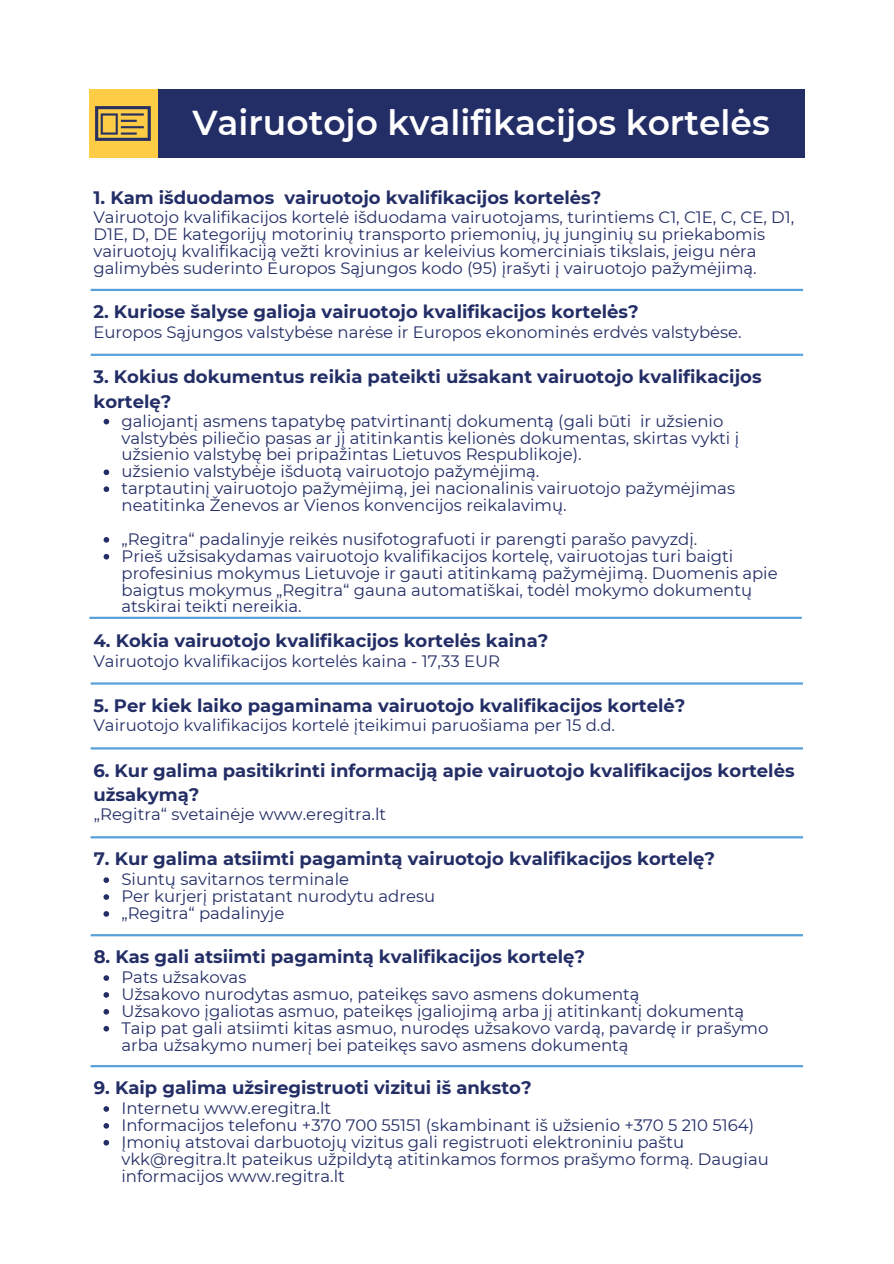
<style>
.page{position:relative;width:894px;height:1264px;background:#fff}
.page>*{position:absolute;margin:0;border:0;box-sizing:border-box;transform-origin:0 0}
.t1{font:600 34.5px "Montserrat";color:#fff}
.t2{font:700 18px/24.8px "Montserrat";color:#242e66}
.t3{font:16.5px/16.8px "Montserrat";color:#242e66}
</style>
<div class="page">
<div style="left:157px;top:89px;width:647px;height:68px;background:#242e66"></div>
<div style="left:89px;top:89px;width:68px;height:68px;background:#ffcc45"></div>
<img style="left:96px;top:106px;width:55px;height:35px">
<svg style="left:104px;top:419px;width:5px;height:5px"></svg>
<svg style="left:104px;top:469px;width:5px;height:6px"></svg>
<svg style="left:104px;top:486px;width:5px;height:6px"></svg>
<svg style="left:104px;top:537px;width:5px;height:5px"></svg>
<svg style="left:104px;top:554px;width:5px;height:5px"></svg>
<svg style="left:103px;top:877px;width:6px;height:6px"></svg>
<svg style="left:103px;top:894px;width:6px;height:5px"></svg>
<svg style="left:103px;top:911px;width:6px;height:5px"></svg>
<svg style="left:103px;top:975px;width:6px;height:5px"></svg>
<svg style="left:103px;top:992px;width:6px;height:5px"></svg>
<svg style="left:103px;top:1009px;width:6px;height:5px"></svg>
<svg style="left:103px;top:1025px;width:6px;height:6px"></svg>
<svg style="left:103px;top:1106px;width:6px;height:5px"></svg>
<svg style="left:103px;top:1123px;width:6px;height:5px"></svg>
<svg style="left:103px;top:1139px;width:6px;height:6px"></svg>
<hr style="left:91px;top:289px;width:711px;height:2px;background:#59a1d9">
<hr style="left:91px;top:354px;width:711px;height:2px;background:#59a1d9">
<hr style="left:89px;top:616px;width:712px;height:3px;background:#59a1d9">
<hr style="left:91px;top:682px;width:711px;height:2px;background:#59a1d9">
<hr style="left:91px;top:747px;width:711px;height:2px;background:#59a1d9">
<hr style="left:91px;top:836px;width:711px;height:2px;background:#59a1d9">
<hr style="left:91px;top:934px;width:711px;height:2px;background:#59a1d9">
<hr style="left:91px;top:1064px;width:711px;height:3px;background:#59a1d9">
<p class="t1" style="left:192px;top:102px;width:578px">Vairuotojo kvalifikacijos kortelės</p>
<p class="t2" style="left:93px;top:185px;width:509px">1. Kam išduodamos vairuotojo kvalifikacijos kortelės?</p>
<p class="t3" style="left:93px;top:209px;width:702px">Vairuotojo kvalifikacijos kortelė išduodama vairuotojams, turintiems C1, C1E, C, CE, D1, D1E, D, DE kategorijų motorinių transporto priemonių, jų junginių su priekabomis vairuotojų kvalifikaciją vežti krovinius ar keleivius komerciniais tikslais, jeigu nėra galimybės suderinto Europos Sąjungos kodo (95) įrašyti į vairuotojo pažymėjimą.</p>
<p class="t2" style="left:93px;top:299px;width:546px">2. Kuriose šalyse galioja vairuotojo kvalifikacijos kortelės?</p>
<p class="t3" style="left:93px;top:323px;width:649px">Europos Sąjungos valstybėse narėse ir Europos ekonominės erdvės valstybėse.</p>
<p class="t2" style="left:93px;top:364px;width:669px">3. Kokius dokumentus reikia pateikti užsakant vairuotojo kvalifikacijos kortelę?</p>
<p class="t3" style="left:121px;top:412px;width:619px">galiojantį asmens tapatybę patvirtinantį dokumentą (gali būti ir užsienio valstybės piliečio pasas ar jį atitinkantis kelionės dokumentas, skirtas vykti į užsienio valstybę bei pripažintas Lietuvos Respublikoje).</p>
<p class="t3" style="left:121px;top:463px;width:419px">užsienio valstybėje išduotą vairuotojo pažymėjimą.</p>
<p class="t3" style="left:121px;top:480px;width:615px">tarptautinį vairuotojo pažymėjimą, jei nacionalinis vairuotojo pažymėjimas neatitinka Ženevos ar Vienos konvencijos reikalavimų.</p>
<p class="t3" style="left:121px;top:530px;width:577px">„Regitra“ padalinyje reikės nusifotografuoti ir parengti parašo pavyzdį.</p>
<p class="t3" style="left:121px;top:547px;width:657px">Prieš užsisakydamas vairuotojo kvalifikacijos kortelę, vairuotojas turi baigti profesinius mokymus Lietuvoje ir gauti atitinkamą pažymėjimą. Duomenis apie baigtus mokymus „Regitra“ gauna automatiškai, todėl mokymo dokumentų atskirai teikti nereikia.</p>
<p class="t2" style="left:93px;top:628px;width:456px">4. Kokia vairuotojo kvalifikacijos kortelės kaina?</p>
<p class="t3" style="left:93px;top:652px;width:408px">Vairuotojo kvalifikacijos kortelės kaina - 17,33 EUR</p>
<p class="t2" style="left:93px;top:693px;width:593px">5. Per kiek laiko pagaminama vairuotojo kvalifikacijos kortelė?</p>
<p class="t3" style="left:93px;top:717px;width:523px">Vairuotojo kvalifikacijos kortelė įteikimui paruošiama per 15 d.d.</p>
<p class="t2" style="left:93px;top:757px;width:702px">6. Kur galima pasitikrinti informaciją apie vairuotojo kvalifikacijos kortelės užsakymą?</p>
<p class="t3" style="left:94px;top:806px;width:294px">„Regitra“ svetainėje www.eregitra.lt</p>
<p class="t2" style="left:94px;top:846px;width:622px">7. Kur galima atsiimti pagamintą vairuotojo kvalifikacijos kortelę?</p>
<p class="t3" style="left:121px;top:870px;width:229px">Siuntų savitarnos terminale</p>
<p class="t3" style="left:121px;top:887px;width:315px">Per kurjerį pristatant nurodytu adresu</p>
<p class="t3" style="left:121px;top:904px;width:164px">„Regitra“ padalinyje</p>
<p class="t2" style="left:94px;top:944px;width:492px">8. Kas gali atsiimti pagamintą kvalifikacijos kortelę?</p>
<p class="t3" style="left:121px;top:968px;width:126px">Pats užsakovas</p>
<p class="t3" style="left:121px;top:985px;width:519px">Užsakovo nurodytas asmuo, pateikęs savo asmens dokumentą</p>
<p class="t3" style="left:121px;top:1002px;width:624px">Užsakovo įgaliotas asmuo, pateikęs įgaliojimą arba jį atitinkantį dokumentą</p>
<p class="t3" style="left:121px;top:1019px;width:648px">Taip pat gali atsiimti kitas asmuo, nurodęs užsakovo vardą, pavardę ir prašymo arba užsakymo numerį bei pateikęs savo asmens dokumentą</p>
<p class="t2" style="left:94px;top:1075px;width:439px">9. Kaip galima užsiregistruoti vizitui iš anksto?</p>
<p class="t3" style="left:121px;top:1099px;width:211px">Internetu www.eregitra.lt</p>
<p class="t3" style="left:121px;top:1116px;width:634px">Informacijos telefonu +370 700 55151 (skambinant iš užsienio +370 5 210 5164)</p>
<p class="t3" style="left:121px;top:1133px;width:648px">Įmonių atstovai darbuotojų vizitus gali registruoti elektroniniu paštu vkk@regitra.lt pateikus užpildytą atitinkamos formos prašymo formą. Daugiau informacijos www.regitra.lt</p>
</div>
